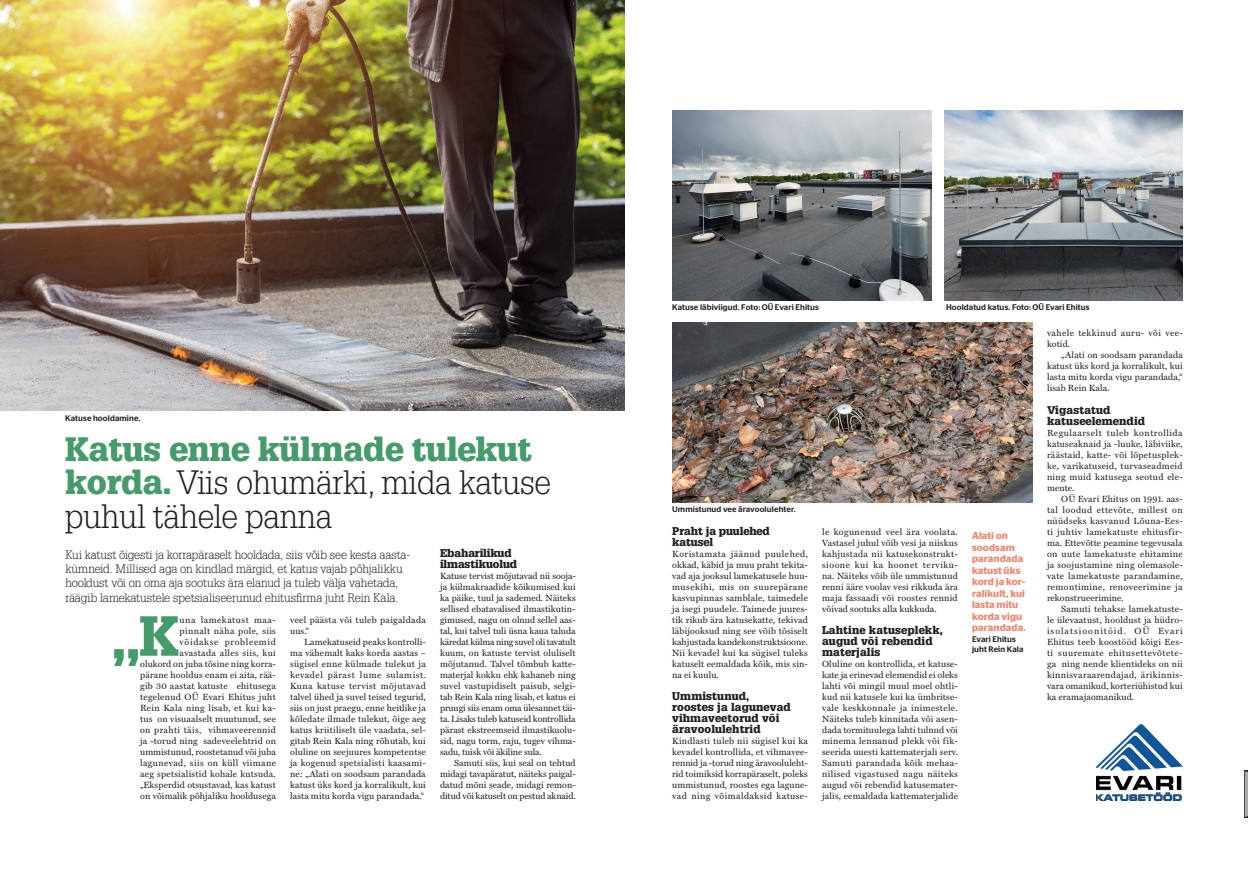
<style>
.page{position:relative;width:1248px;height:871px;background:#fff}
.page>*{position:absolute;margin:0;border:0;box-sizing:border-box;transform-origin:0 0}
.t1{font:900 55.1px "Glypha LT Std";color:#469b6b}
.t2{font:300 33px/33px "Glypha LT Std";letter-spacing:-.01em;color:#231f20}
.t3{font:300 12px/14.4px "Glypha LT Std";letter-spacing:-.01em;color:#231f20}
.t4{font:900 11px/11px "Glypha LT Std";letter-spacing:.01em;color:#231f20}
.t5{font:900 11px/11px "Glypha LT Std";letter-spacing:-.01em;color:#231f20}
.t6{font:600 10px/11.5px "Stag Sans";letter-spacing:.005em;color:#f4846d}
.t7{font:9px/11px "Miller Text";letter-spacing:.015em;color:#231f20;text-align:justify}
.t8{font:9px/11px "Miller Text";letter-spacing:.045em;color:#231f20}
.t9{font:500 8.2px/10.5px "Stag Sans";letter-spacing:.01em;color:#231f20}
.s1{font-weight:900;color:#469b6b}
</style>
<div class="page">
<img style="left:0;top:0;width:624px;height:410px">
<svg style="left:1244px;top:770px;width:3px;height:47px"></svg>
<svg style="left:114px;top:649px;width:24px;height:16px"></svg>
<img style="left:672px;top:110px;width:259px;height:190px">
<img style="left:944px;top:110px;width:237px;height:190px">
<img style="left:672px;top:322px;width:360px;height:180px">
<img style="left:1096px;top:724px;width:86px;height:75px">
<p class="t9" style="left:65px;top:413px;width:77px">Katuse hooldamine.</p>
<h2 class="t2" style="left:65px;top:434px;width:487px"><span class="s1">Katus enne külmade tulekut korda.</span> Viis ohumärki, mida katuse puhul tähele panna</h2>
<p class="t5" style="left:440px;top:547px;width:79px">Ebaharilikud ilmastikuolud</p>
<p class="t7" style="left:440px;top:569px;width:137px">Katuse tervist mõjutavad nii sooja&shy;ja külmakraadide kõikumised kui ka päike, tuul ja sademed. Näiteks sellised ebatavalised ilmastikutin&shy;gimused, nagu on olnud sellel aas&shy;tal, kui talvel tuli üsna kaua taluda käredat külma ning suvel oli tavatult kuum, on katuste tervist oluliselt mõjutanud. Talvel tõmbub katte&shy;materjal kokku ehk kahaneb ning suvel vastupidiselt paisub, selgi&shy;tab Rein Kala ning lisab, et katus ei pruugi siis enam oma ülesannet täi&shy;ta. Lisaks tuleb katuseid kontrollida pärast ekstreemseid ilmastikuolu&shy;sid, nagu torm, raju, tugev vihma&shy;sadu, tuisk või äkiline sula.</p>
<p class="t7" style="left:440px;top:756px;width:137px;text-indent:14px">Samuti siis, kui seal on tehtud midagi tavapäratut, näiteks paigal&shy;datud mõni seade, midagi remon&shy;ditud või katuselt on pestud aknaid.</p>
<p class="t3" style="left:65px;top:547px;width:347px">Kui katust õigesti ja korrapäraselt hooldada, siis võib see kesta aasta&shy;kümneid. Millised aga on kindlad märgid, et katus vajab põhjalikku hooldust või on oma aja sootuks ära elanud ja tuleb välja vahetada, räägib lame katustele spetsialiseerunud ehitusfirma juht Rein Kala.</p>
<p class="t7" style="left:140px;top:613px;width:137px;text-align:right">una lamekatust maa-<br>pinnalt näha pole, siis võidakse probleemid<br>avastada alles siis, kui<br>olukord on juba tõsine ning korra&shy;pärane hooldus enam ei aita, rää&shy;gib 30 aastat katuste ehitusega tegelenud OÜ Evari Ehitus juht<br>Rein Kala ning lisab, et kui ka&shy;tus on visuaalselt muutunud, see on prahti täis, vihmaveerennid ja -torud ning sadeveelehtrid on ummistunud, roostetanud või juba lagunevad, siis on küll viimane aeg spetsialistid kohale kutsuda. „Eksperdid otsustavad, kas katust on võimalik põhjaliku hooldusega</p>
<p class="t7" style="left:290px;top:613px;width:137px">veel päästa või tuleb paigaldada uus.“</p>
<p class="t7" style="left:290px;top:635px;width:137px;text-indent:14px">Lamekatuseid peaks kontrolli&shy;ma vähemalt kaks korda aastas – sügisel enne külmade tulekut ja kevadel pärast lume sulamist.<br>Kuna katuse tervist mõjutavad talvel ühed ja suvel teised tegurid, siis on just praegu, enne heitlike ja kõledate ilmade tulekut, õige aeg katus kriitiliselt üle vaadata, sel&shy;gitab Rein Kala ning rõhutab, kui oluline on seejuures kompetentse ja kogenud spetsialisti kaasami&shy;ne: „Alati on soodsam parandada katust üks kord ja korralikult, kui lasta mitu korda vigu parandada.“</p>
<h1 class="t1" style="left:139px;top:602px;width:41px">K</h1>
<p class="t9" style="left:672px;top:301px;width:148px">Katuse läbiviigud. Foto: OÜ Evari Ehitus</p>
<p class="t9" style="left:945px;top:301px;width:145px">Hooldatud katus. Foto: OÜ Evari Ehitus</p>
<p class="t9" style="left:672px;top:504px;width:125px">Ummistunud vee äravoolulehter.</p>
<p class="t5" style="left:672px;top:525px;width:99px">Praht ja puulehed katusel</p>
<p class="t7" style="left:672px;top:547px;width:137px">Koristamata jäänud puulehed, okkad, käbid ja muu praht tekita&shy;vad aja jooksul lamekatusele huu&shy;musekihi, mis on suurepärane kasvupinnas samblale, taimedele ja isegi puudele. Taimede juures&shy;tik rikub ära katusekatte, tekivad läbijooksud ning see võib tõsiselt kahjustada kandekonstruktsioone.<br>Nii kevadel kui ka sügisel tuleks katuselt eemaldada kõik, mis sin&shy;na ei kuulu.</p>
<p class="t4" style="left:672px;top:690px;width:120px">Ummistunud, roostes ja lagunevad vihmaveetorud või äravoolulehtrid</p>
<p class="t7" style="left:672px;top:734px;width:137px">Kindlasti tuleb nii sügisel kui ka kevadel kontrollida, et vihmavee&shy;rennid ja -torud ning äravooluleht&shy;rid toimiksid korrapäraselt, poleks ummistunud, roostes ega lagune&shy;vad ning võimaldaksid katuse-</p>
<p class="t7" style="left:822px;top:525px;width:137px">le kogunenud veel ära voolata.<br>Vastasel juhul võib vesi ja niiskus kahjustada nii katusekonstrukt&shy;sioone kui ka hoonet terviku&shy;na. Näiteks võib üle ummistunud renni ääre voolav vesi rikkuda ära maja fassaadi või roostes rennid võivad sootuks alla kukkuda.</p>
<p class="t4" style="left:822px;top:624px;width:122px">Lahtine katuseplekk, augud või rebendid materjalis</p>
<p class="t7" style="left:822px;top:657px;width:137px">Oluline on kontrollida, et katuse&shy;kate ja erinevad elemendid ei oleks lahti või mingil muul moel ohtli&shy;kud nii katusele kui ka ümbritse&shy;vale keskkonnale ja inimestele.<br>Näiteks tuleb kinnitada või asen&shy;dada tormituulega lahti tulnud või minema lennanud plekk või fik&shy;seerida uuesti kattematerjali serv.<br>Samuti parandada kõik mehaa&shy;nilised vigastused nagu näiteks augud või rebendid katusemater&shy;jalis, eemaldada kattematerjalide</p>
<p class="t6" style="left:971px;top:529px;width:55px">Alati on soodsam parandada katust üks kord ja kor&shy;ralikult, kui lasta mitu korda vigu parandada.</p>
<p class="t9" style="left:971px;top:633px;width:53px">Evari Ehitus juht Rein Kala</p>
<p class="t8" style="left:1046px;top:327px;width:137px">vahele tekkinud auru- või vee&shy;kotid.</p>
<p class="t7" style="left:1046px;top:349px;width:137px;text-indent:14px">„Alati on soodsam parandada katust üks kord ja korralikult, kui lasta mitu korda vigu parandada,“ lisab Rein Kala.</p>
<p class="t4" style="left:1046px;top:404px;width:100px">Vigastatud katuseelemendid</p>
<p class="t7" style="left:1046px;top:426px;width:137px">Regulaarselt tuleb kontrollida katuseaknaid ja -luuke, läbiviike, räästaid, katte- või lõpetusplek&shy;ke, varikatuseid, turvaseadmeid ning muid katusega seotud ele&shy;mente.</p>
<p class="t7" style="left:1046px;top:492px;width:137px;text-indent:14px">OÜ Evari Ehitus on 1991. aas&shy;tal loodud ettevõte, millest on nüüdseks kasvanud Lõuna-Ees&shy;ti juhtiv lamekatuste ehitusfir&shy;ma. Ettevõtte peamine tegevusala on uute lamekatuste ehitamine ja soojustamine ning olemasole&shy;vate lamekatuste parandamine, remontimine, renoveerimine ja rekonstrueerimine.</p>
<p class="t7" style="left:1046px;top:602px;width:137px;text-indent:14px">Samuti tehakse lamekatuste&shy;le ülevaatust, hooldust ja hüdro&shy;isolatsioonitöid. OÜ Evari Ehitus teeb koostööd kõigi Ees&shy;ti suuremate ehitusettevõtete&shy;ga ning nende klientideks on nii kinnisvara arendajad, ärikinnis&shy;vara omanikud, korteriühistud kui ka eramajaomanikud.</p>
</div>
